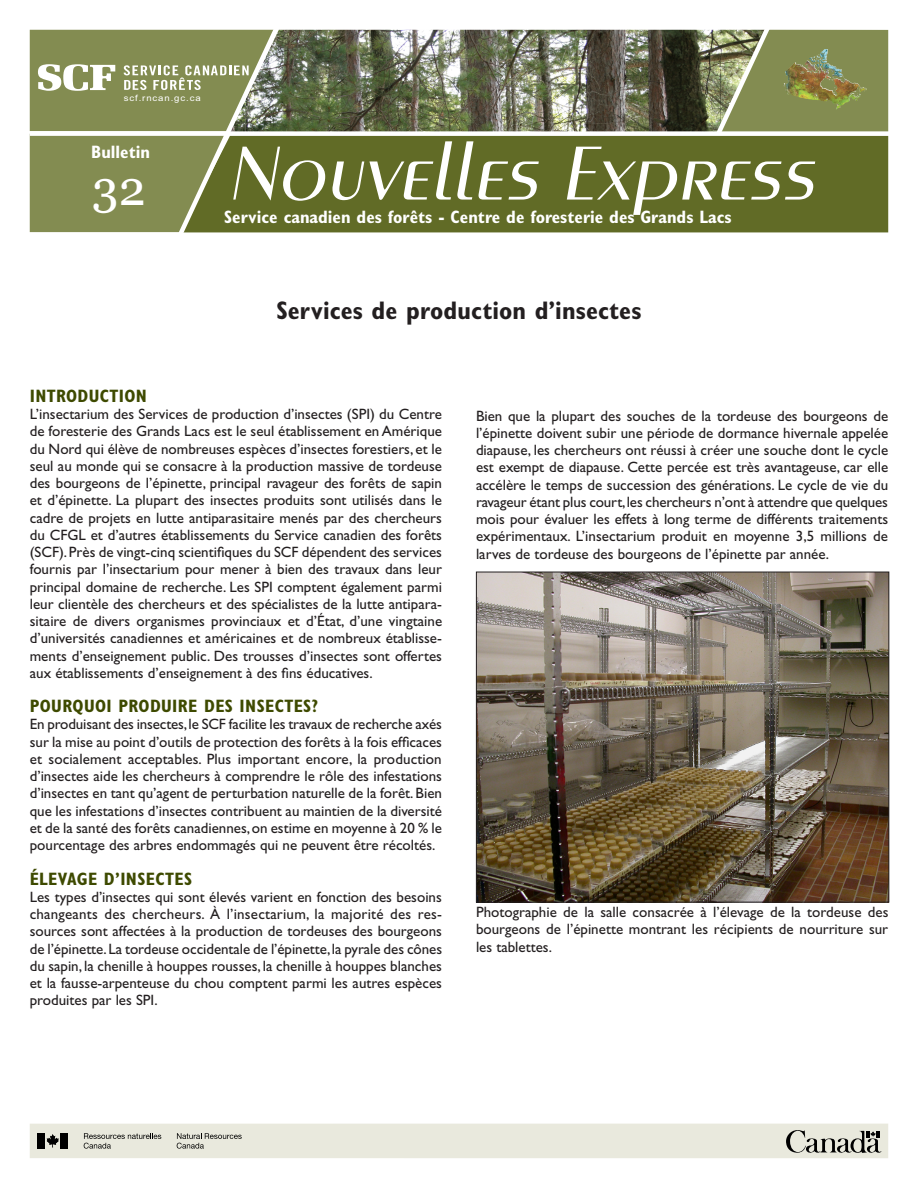
<style>
.page{position:relative;width:918px;height:1188px;background:#fff}
.page>*{position:absolute;margin:0;border:0;box-sizing:border-box;transform-origin:0 0}
.t1{font:73.5px "Penultimate Light Ital";letter-spacing:.02em;color:#fff}
.CFS_text_and_BULLETI{font:48px "Georgia";color:#fff}
.t2{font:700 condensed 25.5px "Gill Sans";letter-spacing:.005em;color:#231f20}
.CFS_text_and_BULLETI-2{font:700 condensed 18px "Gill Sans";color:#fff}
.HEADINGS{font:700 condensed 18px "Gill Sans";letter-spacing:.02em;color:#3e4a00}
.BODY{font:15px/17.2px "Gill Sans";color:#231f20;text-align:justify}
.t3{font:8.55px "Arial";letter-spacing:.095em;color:#fff;scale:1.11 1}
</style>
<div class="page">
<div style="left:30px;top:1124px;width:858px;height:34px;background:#e9e9dd"></div>
<div style="left:37px;top:1133px;width:8px;height:16px;background:#000"></div>
<svg style="left:47px;top:1134px;width:12px;height:13px"></svg>
<div style="left:61px;top:1133px;width:7px;height:16px;background:#000"></div>
<svg style="left:84px;top:1133px;width:77px;height:16px"></svg>
<svg style="left:177px;top:1133px;width:65px;height:16px"></svg>
<svg style="left:786px;top:1130px;width:95px;height:23px"></svg>
<img style="left:285px;top:30px;width:427px;height:101px">
<div style="left:285px;top:136px;width:603px;height:96px;background:#616b26"></div>
<img style="left:712px;top:29px;width:176px;height:111px">
<div style="left:30px;top:131px;width:864px;height:5px;background:#fff"></div>
<svg style="left:30px;top:29px;width:255px;height:204px;background:#89915c"></svg>
<img style="left:478px;top:574px;width:409px;height:327px">
<div style="left:476px;top:572px;width:413px;height:331px;border:1px solid #231f20"></div>
<p class="t3" style="left:124px;top:93px;width:71px">scf.rncan.gc.ca</p>
<p class="CFS_text_and_BULLETI-2" style="left:91px;top:141px;width:60px">Bulletin</p>
<p class="t1" style="left:228px;top:130px;width:587px">Nouvelles Express</p>
<p class="CFS_text_and_BULLETI" style="left:92px;top:161px;width:55px">32</p>
<p class="CFS_text_and_BULLETI-2" style="left:224px;top:206px;width:509px">Service canadien des forêts - Centre de foresterie des Grands Lacs</p>
<p class="t2" style="left:276px;top:296px;width:367px">Services de production d’insectes</p>
<p class="HEADINGS" style="left:30px;top:385px;width:119px">INTRODUCTION</p>
<p class="BODY" style="left:30px;top:406px;width:414px">L’insectarium des Services de production d’insectes (SPI) du Centre de foresterie des Grands Lacs est le seul établissement en Amérique du Nord qui élève de nombreuses espèces d’insectes forestiers, et le seul au monde qui se consacre à la production massive de tordeuse des bourgeons de l’épinette, principal ravageur des forêts de sapin et d’épinette. La plupart des insectes produits sont utilisés dans le cadre de projets en lutte antiparasitaire menés par des chercheurs du CFGL et d’autres établissements du Service canadien des forêts (SCF). Près de vingt-cinq scientifiques du SCF dépendent des services fournis par l’insectarium pour mener à bien des travaux dans leur principal domaine de recherche. Les SPI comptent également parmi leur clientèle des chercheurs et des spécialistes de la lutte antipara&shy;sitaire de divers organismes provinciaux et d’État, d’une vingtaine d’universités canadiennes et américaines et de nombreux établisse&shy;ments d’enseignement public. Des trousses d’insectes sont offertes aux établissements d’enseignement à des fins éducatives.</p>
<p class="HEADINGS" style="left:30px;top:695px;width:290px">POURQUOI PRODUIRE DES INSECTES?</p>
<p class="BODY" style="left:30px;top:716px;width:414px">En produisant des insectes, le SCF facilite les travaux de recherche axés sur la mise au point d’outils de protection des forêts à la fois efficaces et socialement acceptables. Plus important encore, la production d’insectes aide les chercheurs à comprendre le rôle des infestations d’insectes en tant qu’agent de perturbation naturelle de la forêt. Bien que les infestations d’insectes contribuent au maintien de la diversité et de la santé des forêts canadiennes, on estime en moyenne à 20 % le pourcentage des arbres endommagés qui ne peuvent être récoltés.</p>
<p class="HEADINGS" style="left:30px;top:868px;width:164px">ÉLEVAGE D’INSECTES</p>
<p class="BODY" style="left:30px;top:888px;width:414px">Les types d’insectes qui sont élevés varient en fonction des besoins changeants des chercheurs. À l’insectarium, la majorité des res&shy;sources sont affectées à la production de tordeuses des bourgeons de l’épinette. La tordeuse occidentale de l’épinette, la pyrale des cônes du sapin, la chenille à houppes rousses, la chenille à houppes blanches et la fausse-arpenteuse du chou comptent parmi les autres espèces produites par les SPI.</p>
<p class="BODY" style="left:476px;top:407px;width:414px">Bien que la plupart des souches de la tordeuse des bourgeons de l’épinette doivent subir une période de dormance hivernale appelée diapause, les chercheurs ont réussi à créer une souche dont le cycle est exempt de diapause. Cette percée est très avantageuse, car elle accélère le temps de succession des générations. Le cycle de vie du ravageur étant plus court, les chercheurs n’ont à attendre que quelques mois pour évaluer les effets à long terme de différents traitements expérimentaux. L’insectarium produit en moyenne 3,5 millions de larves de tordeuse des bourgeons de l’épinette par année.</p>
<p class="BODY" style="left:476px;top:904px;width:414px">Photographie de la salle consacrée à l’élevage de la tordeuse des bourgeons de l’épinette montrant les récipients de nourriture sur les tablettes.</p>
</div>
